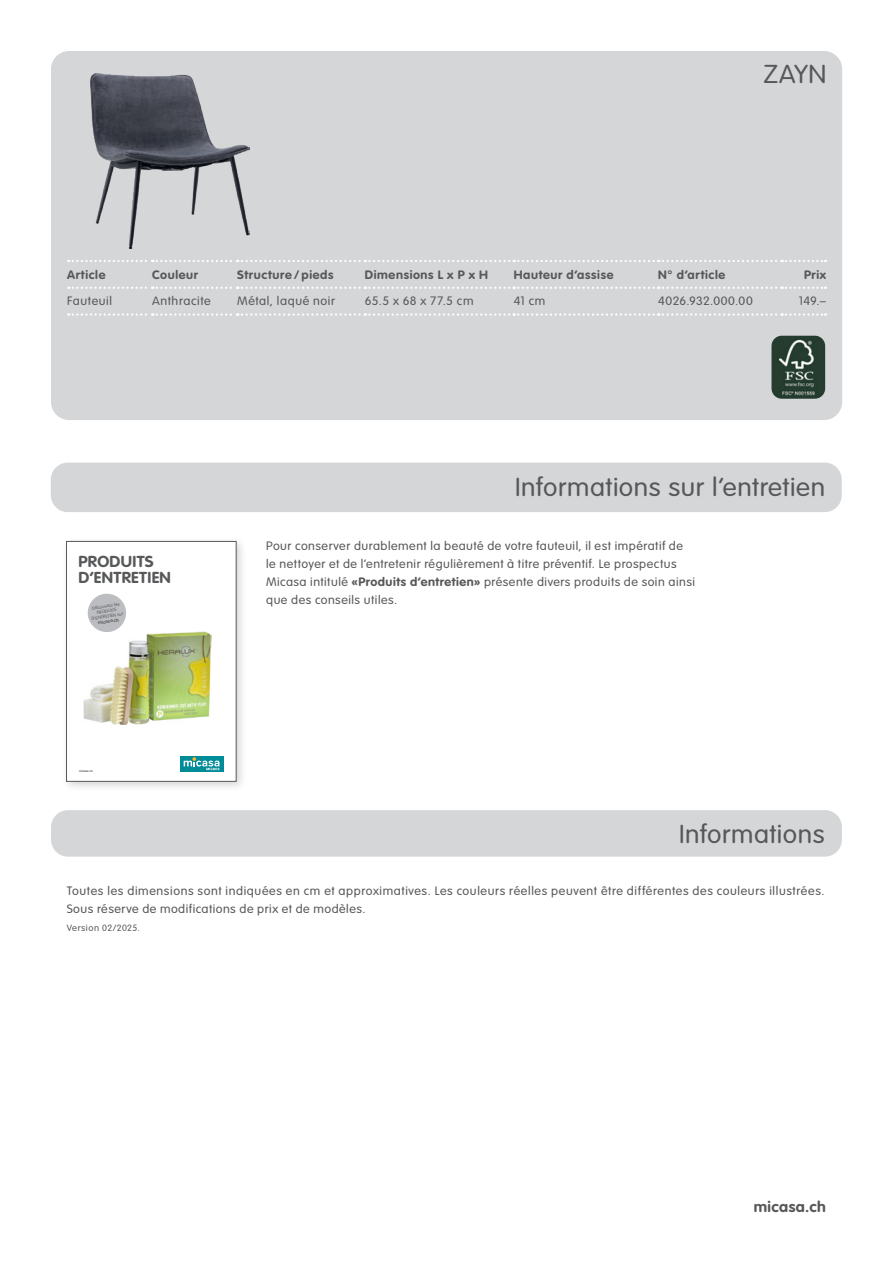
<style>
.page{position:relative;width:893px;height:1263px;background:#fff}
.page>*{position:absolute;margin:0;border:0;box-sizing:border-box;transform-origin:0 0}
.t1{font:300 25.5px "VAG Rounded Std";letter-spacing:.02em;color:#57585a;scale:1.05 1}
.t2{font:700 15.6px/15.6px "VAG Rounded Std";letter-spacing:.02em;color:#57585a;scale:1.05 1}
.t3{font:700 15px "VAG Rounded Std";letter-spacing:.03em;color:#57585a;scale:1.05 1}
.t4{font:300 12px/18px "VAG Rounded Std";letter-spacing:.04em;color:#57585a;scale:1.05 1}
.t5{font:700 12px "VAG Rounded Std";letter-spacing:.05em;color:#57585a;scale:1.05 1}
.t6{font:300 9px "VAG Rounded Std";letter-spacing:.055em;color:#57585a;scale:1.05 1}
.t7{font:300 4.35px/5.1px "VAG Rounded Std";color:#57585a;text-align:center;scale:1.05 1}
.t8{font:700 4.35px "VAG Rounded Std";color:#57585a;scale:1.05 1}
.t9{font:700 2.85px "VAG Rounded Std";letter-spacing:.02em;color:#57585a;scale:1.05 1}
.s1{font-weight:700}
</style>
<div class="page">
<div style="left:51px;top:810px;width:791px;height:47px;background:#d5d6d8;border-radius:17px"></div>
<div style="left:51px;top:463px;width:791px;height:49px;background:#d5d6d8;border-radius:17px"></div>
<div style="left:61px;top:536px;width:186px;height:256px;background:#231f20;opacity:.2"></div>
<div style="left:67px;top:541px;width:169px;height:240px;background:#fff"></div>
<svg style="left:180px;top:756px;width:43px;height:16px"></svg>
<svg style="left:184px;top:757px;width:36px;height:13px"></svg>
<img style="left:84px;top:631px;width:128px;height:93px">
<svg style="left:86px;top:593px;width:42px;height:40px"></svg>
<div style="left:66px;top:541px;width:170px;height:240px;border:1px solid #57585a"></div>
<div style="left:51px;top:51px;width:791px;height:369px;background:#d5d6d8;border-radius:18px"></div>
<svg style="left:68px;top:260px;width:758px;height:2px"></svg>
<svg style="left:68px;top:287px;width:758px;height:2px"></svg>
<svg style="left:68px;top:313px;width:758px;height:3px"></svg>
<img style="left:90px;top:73px;width:160px;height:176px">
<img style="left:771px;top:336px;width:54px;height:63px">
<h1 class="t1" style="left:763px;top:60px;width:61px">ZAYN</h1>
<p class="t5" style="left:67px;top:267px;width:38px">Article</p>
<p class="t5" style="left:152px;top:267px;width:45px">Couleur</p>
<p class="t5" style="left:237px;top:267px;width:93px">Structure / pieds</p>
<p class="t5" style="left:365px;top:267px;width:119px">Dimensions L x P x H</p>
<p class="t5" style="left:514px;top:267px;width:96px">Hauteur d’assise</p>
<p class="t5" style="left:658px;top:267px;width:65px">N° d’article</p>
<p class="t5" style="left:804px;top:267px;width:23px">Prix</p>
<p class="t4" style="left:67px;top:293px;width:44px">Fauteuil</p>
<p class="t4" style="left:152px;top:293px;width:57px">Anthracite</p>
<p class="t4" style="left:237px;top:293px;width:95px">Métal, laqué noir</p>
<p class="t4" style="left:365px;top:293px;width:105px">65.5 x 68 x 77.5 cm</p>
<p class="t4" style="left:514px;top:293px;width:32px">41 cm</p>
<p class="t4" style="left:658px;top:293px;width:92px">4026.932.000.00</p>
<p class="t4" style="left:799px;top:293px;width:28px">149.–</p>
<h2 class="t2" style="left:78px;top:554px;width:90px">PRODUITS<br>D’ENTRETIEN</h2>
<p class="t7" style="left:90px;top:606px;width:32px;rotate:-9deg">Découvrez les<br>PRODUITS<br>D’ENTRETIEN sur</p>
<p class="t8" style="left:98px;top:620px;width:22px;rotate:-9deg">micasa.ch</p>
<p class="t9" style="left:79px;top:769px;width:14px">micasa.ch</p>
<h1 class="t1" style="left:515px;top:472px;width:297px">Informations sur l’entretien</h1>
<p class="t4" style="left:266px;top:537px;width:410px">Pour conserver durablement la beauté de votre fauteuil, il est impératif de le nettoyer et de l’entretenir régulièrement à titre préventif. Le prospectus Micasa intitulé <span class="s1">«Produits d’entretien»</span> présente divers produits de soin ainsi que des conseils utiles.</p>
<h1 class="t1" style="left:679px;top:820px;width:140px">Informations</h1>
<p class="t4" style="left:67px;top:882px;width:723px">Toutes les dimensions sont indiquées en cm et approximatives. Les couleurs réelles peuvent être différentes des couleurs illustrées.<br>Sous réserve de modifications de prix et de modèles.</p>
<p class="t6" style="left:67px;top:923px;width:71px">Version 02/2025.</p>
<p class="t3" style="left:754px;top:1198px;width:70px">micasa.ch</p>
</div>
